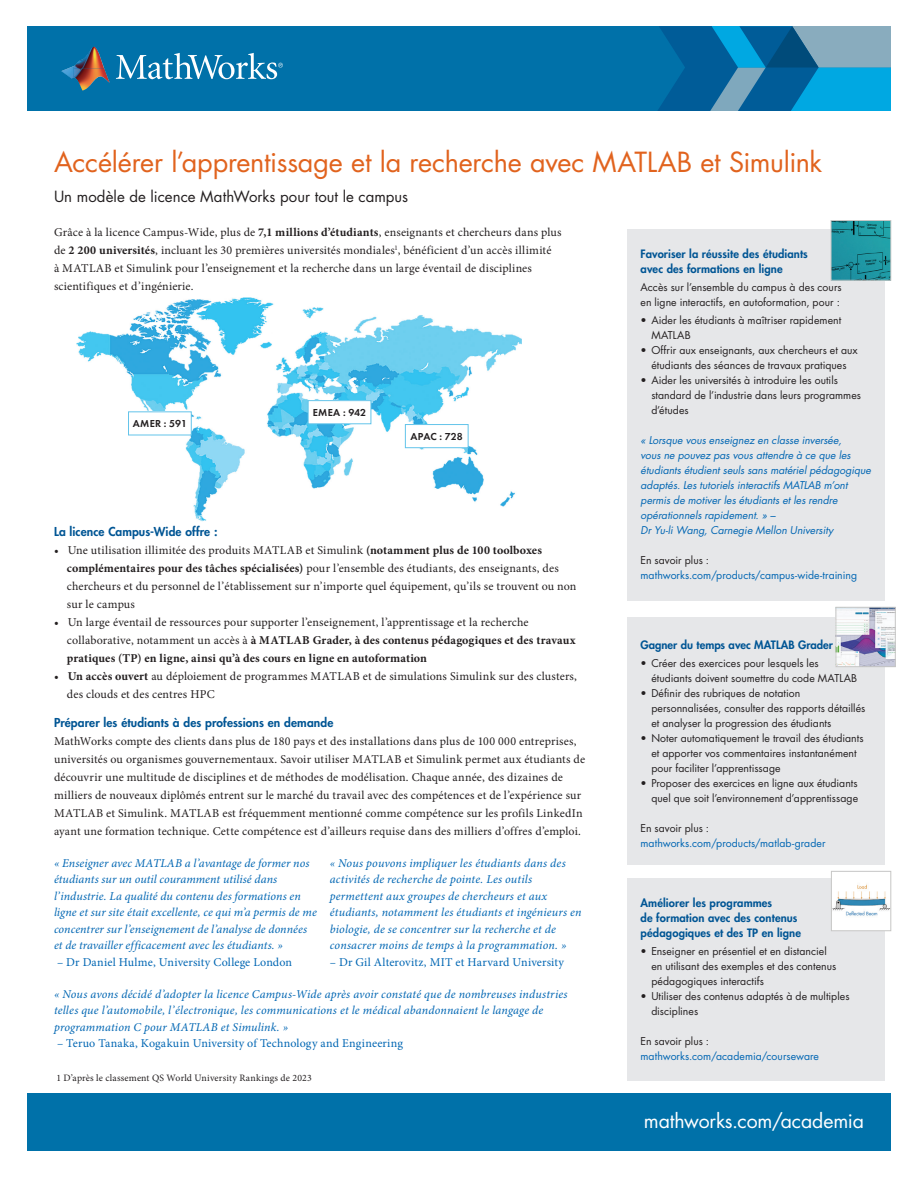
<style>
.page{position:relative;width:918px;height:1188px;background:#fff}
.page>*{position:absolute;margin:0;border:0;box-sizing:border-box;transform-origin:0 0}
.Summary{font:27px "Futura Std";letter-spacing:-.01em;color:#e1631e}
.t1{font:19.5px "Futura Std";letter-spacing:-.005em;color:#fff}
.Summary-2{font:15px "Futura Std";letter-spacing:.005em;color:#231f20}
.Body_-_Copy{font:12px/18px "Minion Pro";letter-spacing:.015em;color:#231f20}
.Body_-_Copy-2{font:italic 12px/16.5px "Minion Pro";letter-spacing:.01em;color:#0166b3}
.body_bullets{font:12px/18px "Minion Pro";letter-spacing:.01em;color:#231f20}
.Body_-_Copy-3{font:12px "Minion Pro";letter-spacing:.01em;color:#0166b3}
.Body_-_Copy-4{font:800 12px "Futura Std";letter-spacing:.01em;color:#005594}
.Sidebar_-_Head{font:800 11.25px/15px "Futura Std";letter-spacing:.01em;color:#005594}
.sidebar_bullets{font:10.5px/15px "Futura Std";letter-spacing:.005em;color:#231f20}
.Sidebar_-_Copy{font:italic 10.5px/15px "Futura Std";color:#0166b3}
.Sidebar_-_Copy-2{font:10.5px/15px "Futura Std";letter-spacing:.005em;color:#231f20}
.Sidebar_-_Copy-3{font:10.5px/15px "Futura Std";letter-spacing:.005em;color:#0166b3}
.Body_-_Copy-5{font:600 10.5px "Futura PT";letter-spacing:.015em;color:#231f20}
.Body_-_Copy-6{font:9.75px "Minion Pro";letter-spacing:.015em;color:#231f20}
.s1{font-weight:700}
.s2{color:#231f20}
</style>
<div class="page">
<div style="left:27px;top:1094px;width:864px;height:57px;background:#0071a9"></div>
<div style="left:27px;top:26px;width:864px;height:85px;background:#0071a9"></div>
<img style="left:74px;top:47px;width:30px;height:22px">
<svg style="left:61px;top:66px;width:13px;height:13px"></svg>
<img style="left:73px;top:69px;width:37px;height:22px">
<svg style="left:116px;top:53px;width:167px;height:26px"></svg>
<svg style="left:658px;top:26px;width:233px;height:85px"></svg>
<div style="left:627px;top:229px;width:258px;height:371px;background:#e6e7e9"></div>
<div style="left:627px;top:617px;width:258px;height:247px;background:#e6e7e9"></div>
<div style="left:627px;top:878px;width:258px;height:203px;background:#e6e7e9"></div>
<img style="left:76px;top:298px;width:445px;height:224px">
<div style="left:129px;top:412px;width:62px;height:23px;background:#fff"></div>
<div style="left:128px;top:411px;width:64px;height:24px;border:1px solid #63c4ea"></div>
<div style="left:308px;top:401px;width:63px;height:23px;background:#fff"></div>
<div style="left:308px;top:400px;width:63px;height:24px;border:1px solid #63c4ea"></div>
<div style="left:405px;top:425px;width:63px;height:23px;background:#fff"></div>
<div style="left:405px;top:424px;width:64px;height:24px;border:1px solid #63c4ea"></div>
<img style="left:833px;top:222px;width:56px;height:56px">
<div style="left:831px;top:220px;width:60px;height:60px;border:1px solid #c6c6c5"></div>
<img style="left:838px;top:609px;width:56px;height:56px">
<div style="left:836px;top:607px;width:60px;height:60px;border:1px solid #c6c6c5"></div>
<img style="left:833px;top:878px;width:56px;height:51px">
<div style="left:831px;top:871px;width:60px;height:60px;border:1px solid #c6c6c5"></div>
<p class="Summary" style="left:54px;top:144px;width:770px">Accélérer l’apprentissage et la recherche avec MATLAB et Simulink</p>
<p class="Summary-2" style="left:54px;top:187px;width:356px">Un modèle de licence MathWorks pour tout le campus</p>
<p class="Body_-_Copy" style="left:54px;top:223px;width:509px">Grâce à la licence Campus-Wide, plus de <span class="s1">7,1 millions d’étudiants</span>, enseignants et chercheurs dans plus de <span class="s1">2 200 universités</span>, incluant les 30 premières universités mondiales<sup>1</sup>, bénéficient d’un accès illimité<br>à MATLAB et Simulink pour l’enseignement et la recherche dans un large éventail de disciplines scientifiques et d’ingénierie.</p>
<p class="Sidebar_-_Head" style="left:641px;top:246px;width:169px">Favoriser la réussite des étudiants avec des formations en ligne</p>
<p class="Sidebar_-_Copy-2" style="left:641px;top:280px;width:203px">Accès sur l’ensemble du campus à des cours en ligne interactifs, en autoformation, pour :</p>
<p class="sidebar_bullets" style="left:651px;top:313px;width:191px;text-indent:-11px">• Aider les étudiants à maîtriser rapidement<br>MATLAB</p>
<p class="sidebar_bullets" style="left:641px;top:343px;width:219px;text-align:center">• Offrir aux enseignants, aux chercheurs et aux étudiants des séances de travaux pratiques</p>
<p class="Sidebar_-_Copy-2" style="left:651px;top:373px;width:211px;text-indent:-11px">• Aider les universités à introduire les outils standard de l’industrie dans leurs programmes d’études</p>
<p class="Sidebar_-_Copy" style="left:641px;top:433px;width:232px">« Lorsque vous enseignez en classe inversée,<br>vous ne pouvez pas vous attendre à ce que les étudiants étudient seuls sans matériel pédagogique adaptés. Les tutoriels interactifs MATLAB m’ont permis de motiver les étudiants et les rendre opérationnels rapidement. » –<br>Dr Yu-li Wang, Carnegie Mellon University</p>
<p class="Sidebar_-_Copy-3" style="left:641px;top:553px;width:218px"><span class="s2">En savoir plus : </span>mathworks.com/products/campus-wide-training</p>
<p class="Body_-_Copy-5" style="left:313px;top:406px;width:55px">EMEA : 942</p>
<p class="Body_-_Copy-5" style="left:133px;top:417px;width:56px">AMER : 591</p>
<p class="Body_-_Copy-5" style="left:411px;top:430px;width:54px">APAC : 728</p>
<p class="Body_-_Copy-4" style="left:54px;top:524px;width:165px">La licence Campus-Wide offre :</p>
<p class="body_bullets" style="left:67px;top:542px;width:511px;text-indent:-13px">• Une utilisation illimitée des produits MATLAB et Simulink <span class="s1">(notamment plus de 100 toolboxes complémentaires pour des tâches spécialisées)</span> pour l’ensemble des étudiants, des enseignants, des chercheurs et du personnel de l’établissement sur n’importe quel équipement, qu’ils se trouvent ou non sur le campus</p>
<p class="body_bullets" style="left:67px;top:614px;width:510px;text-indent:-13px">• Un large éventail de ressources pour supporter l’enseignement, l’apprentissage et la recherche collaborative, notamment un accès à <span class="s1">à MATLAB Grader, à des contenus pédagogiques et des travaux pratiques (TP) en ligne, ainsi qu’à des cours en ligne en autoformation</span></p>
<p class="body_bullets" style="left:67px;top:668px;width:512px;text-indent:-13px">• <span class="s1">Un accès ouvert</span> au déploiement de programmes MATLAB et de simulations Simulink sur des clusters, des clouds et des centres HPC</p>
<p class="Body_-_Copy-4" style="left:54px;top:715px;width:281px">Préparer les étudiants à des professions en demande</p>
<p class="Body_-_Copy" style="left:54px;top:732px;width:533px">MathWorks compte des clients dans plus de 180 pays et des installations dans plus de 100 000 entreprises, universités ou organismes gouvernementaux. Savoir utiliser MATLAB et Simulink permet aux étudiants de découvrir une multitude de disciplines et de méthodes de modélisation. Chaque année, des dizaines de milliers de nouveaux diplômés entrent sur le marché du travail avec des compétences et de l’expérience sur MATLAB et Simulink. MATLAB est fréquemment mentionné comme compétence sur les profils LinkedIn ayant une formation technique. Cette compétence est d’ailleurs requise dans des milliers d’offres d’emploi.</p>
<p class="Sidebar_-_Head" style="left:641px;top:637px;width:194px">Gagner du temps avec MATLAB Grader</p>
<p class="sidebar_bullets" style="left:651px;top:655px;width:207px;text-indent:-11px">• Créer des exercices pour lesquels les étudiants doivent soumettre du code MATLAB</p>
<p class="sidebar_bullets" style="left:651px;top:685px;width:216px;text-indent:-11px">• Définir des rubriques de notation personnalisées, consulter des rapports détaillés et analyser la progression des étudiants</p>
<p class="sidebar_bullets" style="left:651px;top:730px;width:214px;text-indent:-11px">• Noter automatiquement le travail des étudiants et apporter vos commentaires instantanément pour faciliter l’apprentissage</p>
<p class="sidebar_bullets" style="left:641px;top:775px;width:219px;text-align:right">• Proposer des exercices en ligne aux étudiants quel que soit l’environnement d’apprentissage</p>
<p class="Sidebar_-_Copy-3" style="left:641px;top:820px;width:187px"><span class="s2">En savoir plus : </span>mathworks.com/products/matlab-grader</p>
<p class="Body_-_Copy-2" style="left:54px;top:855px;width:264px">« Enseigner avec MATLAB a l’avantage de former nos étudiants sur un outil couramment utilisé dans l’industrie. La qualité du contenu des formations en ligne et sur site était excellente, ce qui m’a permis de me concentrer sur l’enseignement de l’analyse de données et de travailler efficacement avec les étudiants. »</p>
<p class="Body_-_Copy-3" style="left:57px;top:954px;width:237px">– Dr Daniel Hulme, University College London</p>
<p class="Body_-_Copy-2" style="left:54px;top:986px;width:515px">« Nous avons décidé d’adopter la licence Campus-Wide après avoir constaté que de nombreuses industries telles que l’automobile, l’électronique, les communications et le médical abandonnaient le langage de programmation C pour MATLAB et Simulink. »</p>
<p class="Body_-_Copy-3" style="left:57px;top:1035px;width:348px">– Teruo Tanaka, Kogakuin University of Technology and Engineering</p>
<p class="Body_-_Copy-2" style="left:330px;top:855px;width:253px">« Nous pouvons impliquer les étudiants dans des activités de recherche de pointe. Les outils permettent aux groupes de chercheurs et aux étudiants, notamment les étudiants et ingénieurs en biologie, de se concentrer sur la recherche et de consacrer moins de temps à la programmation. »</p>
<p class="Body_-_Copy-3" style="left:330px;top:954px;width:236px">– Dr Gil Alterovitz, MIT et Harvard University</p>
<p class="Body_-_Copy-6" style="left:56px;top:1071px;width:257px">1 D’après le classement QS World University Rankings de 2023</p>
<p class="Sidebar_-_Head" style="left:641px;top:895px;width:162px">Améliorer les programmes<br>de formation avec des contenus pédagogiques et des TP en ligne</p>
<p class="sidebar_bullets" style="left:651px;top:944px;width:186px;text-indent:-11px">• Enseigner en présentiel et en distanciel en utilisant des exemples et des contenus pédagogiques interactifs</p>
<p class="sidebar_bullets" style="left:651px;top:989px;width:200px;text-indent:-11px">• Utiliser des contenus adaptés à de multiples disciplines</p>
<p class="Sidebar_-_Copy-3" style="left:641px;top:1034px;width:180px"><span class="s2">En savoir plus : </span>mathworks.com/academia/courseware</p>
<p class="t1" style="left:644px;top:1108px;width:222px">mathworks.com/academia</p>
</div>
